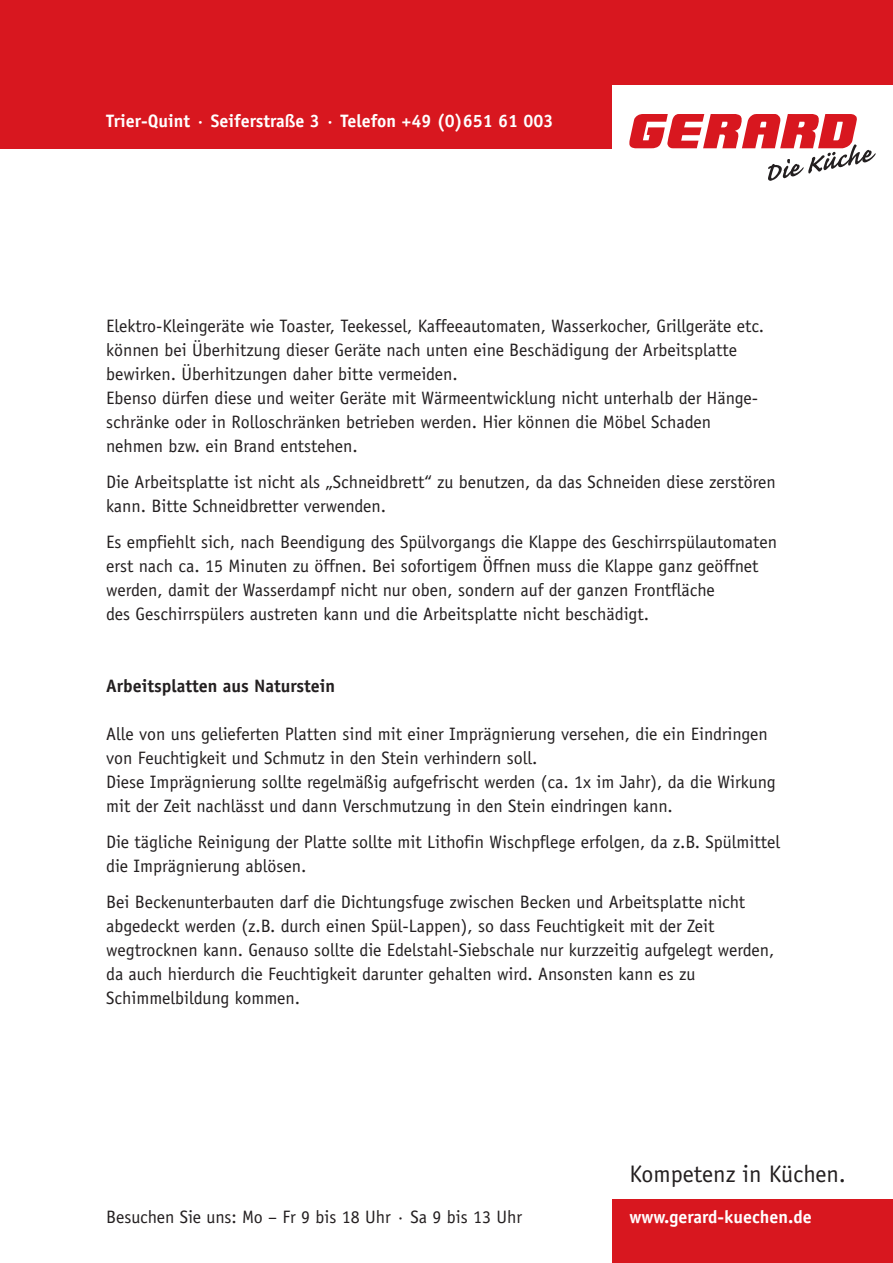
<style>
.page{position:relative;width:893px;height:1263px;background:#fff}
.page>*{position:absolute;margin:0;border:0;box-sizing:border-box;transform-origin:0 0}
.t1{font:24px "Officina Sans";color:#231f20}
.t2{font:18px/24px "Officina Sans";color:#231f20}
.t3{font:700 18px "Officina Sans";color:#fff}
.t4{font:700 18px "Officina Sans";color:#231f20}
</style>
<div class="page">
<div style="left:0;top:0;width:893px;height:149px;background:#d8171f"></div>
<div style="left:612px;top:85px;width:281px;height:66px;background:#fff"></div>
<svg style="left:629px;top:114px;width:247px;height:67px"></svg>
<div style="left:612px;top:1199px;width:281px;height:64px;background:#d8171f"></div>
<p class="t3" style="left:106px;top:114px;width:449px">Trier-Quint · Seiferstraße 3 · Telefon +49 (0)651 61 003</p>
<p class="t2" style="left:106px;top:315px;width:659px">Elektro-Kleingeräte wie Toaster, Teekessel, Kaffeeautomaten, Wasserkocher, Grillgeräte etc. können bei Überhitzung dieser Geräte nach unten eine Beschädigung der Arbeitsplatte bewirken. Überhitzungen daher bitte vermeiden.<br>Ebenso dürfen diese und weiter Geräte mit Wärmeentwicklung nicht unterhalb der Hänge&shy;schränke oder in Rolloschränken betrieben werden. Hier können die Möbel Schaden nehmen bzw. ein Brand entstehen.</p>
<p class="t2" style="left:106px;top:471px;width:671px">Die Arbeitsplatte ist nicht als „Schneidbrett“ zu benutzen, da das Schneiden diese zerstören kann. Bitte Schneidbretter verwenden.</p>
<p class="t2" style="left:106px;top:531px;width:672px">Es empfiehlt sich, nach Beendigung des Spülvorgangs die Klappe des Geschirrspülautomaten erst nach ca. 15 Minuten zu öffnen. Bei sofortigem Öffnen muss die Klappe ganz geöffnet werden, damit der Wasserdampf nicht nur oben, sondern auf der ganzen Frontfläche<br>des Geschirrspülers austreten kann und die Arbeitsplatte nicht beschädigt.</p>
<p class="t4" style="left:106px;top:679px;width:230px">Arbeitsplatten aus Naturstein</p>
<p class="t2" style="left:106px;top:723px;width:671px">Alle von uns gelieferten Platten sind mit einer Imprägnierung versehen, die ein Eindringen von Feuchtigkeit und Schmutz in den Stein verhindern soll.<br>Diese Imprägnierung sollte regelmäßig aufgefrischt werden (ca. 1x im Jahr), da die Wirkung mit der Zeit nachlässt und dann Verschmutzung in den Stein eindringen kann.</p>
<p class="t2" style="left:106px;top:831px;width:675px">Die tägliche Reinigung der Platte sollte mit Lithofin Wischpflege erfolgen, da z.B. Spülmittel die Imprägnierung ablösen.</p>
<p class="t2" style="left:106px;top:891px;width:670px">Bei Beckenunterbauten darf die Dichtungsfuge zwischen Becken und Arbeitsplatte nicht abgedeckt werden (z.B. durch einen Spül-Lappen), so dass Feuchtigkeit mit der Zeit wegtrocknen kann. Genauso sollte die Edelstahl-Siebschale nur kurzzeitig aufgelegt werden, da auch hierdurch die Feuchtigkeit darunter gehalten wird. Ansonsten kann es zu Schimmelbildung kommen.</p>
<h1 class="t1" style="left:629px;top:1165px;width:218px">Kompetenz in Küchen.</h1>
<p class="t2" style="left:106px;top:1206px;width:417px">Besuchen Sie uns: Mo – Fr 9 bis 18 Uhr · Sa 9 bis 13 Uhr</p>
<p class="t3" style="left:629px;top:1210px;width:184px">www.gerard-kuechen.de</p>
</div>
